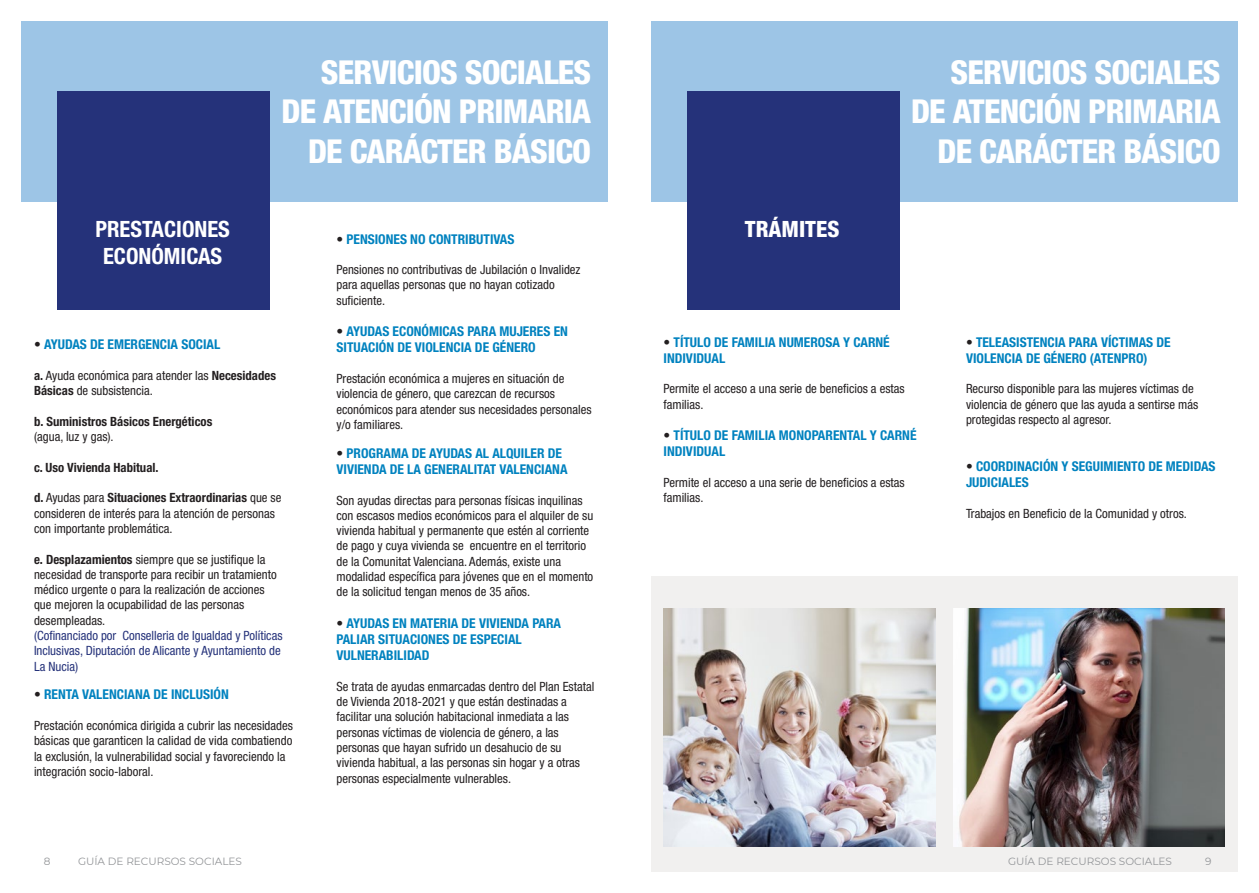
<style>
.page{position:relative;width:1259px;height:893px;background:#fff}
.page>*{position:absolute;margin:0;border:0;box-sizing:border-box;transform-origin:0 0}
.t1{font:800 condensed 33px/39.6px "Helvetica Neue LT Std";letter-spacing:-.025em;color:#fff;text-align:right}
.t2{font:700 condensed 22.5px/27px "Helvetica Neue LT Std";color:#fff;text-align:center}
.t3{font:800 condensed 22.5px "Helvetica Neue LT Std";color:#fff}
.t4{font:700 condensed 13.5px/16.2px "Helvetica Neue LT Std";color:#0082bf}
.t5{font:condensed 12.75px/15.3px "Helvetica Neue LT Std";color:#231f20}
.t6{font:condensed 12.75px/15.3px "Helvetica Neue LT Std";color:#25327a}
.t7{font:700 condensed 12.75px "Helvetica Neue LT Std";color:#231f20}
.t8{font:10.5px "Montserrat";color:#939598}
.s1{color:#231f20}
.s2{font-weight:700}
</style>
<div class="page">
<div style="left:21px;top:21px;width:587px;height:181px;background:#9dc5e6"></div>
<div style="left:57px;top:91px;width:213px;height:219px;background:#25327a"></div>
<div style="left:651px;top:21px;width:586px;height:181px;background:#9dc5e6"></div>
<div style="left:686px;top:91px;width:213px;height:219px;background:#25327a"></div>
<div style="left:651px;top:576px;width:586px;height:296px;background:#f1f0ef"></div>
<img style="left:663px;top:608px;width:272px;height:238px">
<img style="left:953px;top:608px;width:272px;height:238px">
<p class="t1" style="left:321px;top:52px;width:272px">SERVICIOS SOCIALES</p>
<p class="t1" style="left:282px;top:91px;width:311px">DE ATENCIÓN PRIMARIA<br>DE CARÁCTER BÁSICO</p>
<p class="t2" style="left:95px;top:215px;width:136px">PRESTACIONES<br>ECONÓMICAS</p>
<p class="t4" style="left:34px;top:336px;width:188px"><span class="s1">•</span> AYUDAS DE EMERGENCIA SOCIAL</p>
<p class="t5" style="left:34px;top:368px;width:243px"><span class="s2">a.</span> Ayuda económica para atender las <span class="s2">Necesidades<br>Básicas</span> de subsistencia.</p>
<p class="t7" style="left:34px;top:414px;width:180px">b. Suministros Básicos Energéticos</p>
<p class="t5" style="left:34px;top:429px;width:81px">(agua, luz y gas).</p>
<p class="t7" style="left:34px;top:459px;width:126px">c. Uso Vivienda Habitual.</p>
<p class="t5" style="left:34px;top:490px;width:249px"><span class="s2">d.</span> Ayudas para <span class="s2">Situaciones Extraordinarias</span> que se consideren de interés para la atención de personas con importante problemática.</p>
<p class="t5" style="left:34px;top:551px;width:244px"><span class="s2">e. Desplazamientos</span> siempre que se justifique la necesidad de transporte para recibir un tratamiento médico urgente o para la realización de acciones que mejoren la ocupabilidad de las personas desempleadas.</p>
<p class="t6" style="left:34px;top:628px;width:250px">(Cofinanciado por Conselleria de Igualdad y Políticas<br>Inclusivas, Diputación de Alicante y Ayuntamiento de<br>La Nucia)</p>
<p class="t4" style="left:34px;top:686px;width:196px"><span class="s1">•</span> RENTA VALENCIANA DE INCLUSIÓN</p>
<p class="t5" style="left:34px;top:718px;width:260px">Prestación económica dirigida a cubrir las necesidades básicas que garanticen la calidad de vida combatiendo la exclusión, la vulnerabilidad social y favoreciendo la integración socio-laboral.</p>
<p class="t8" style="left:44px;top:854px;width:8px">8</p>
<p class="t8" style="left:78px;top:854px;width:165px">GUÍA DE RECURSOS SOCIALES</p>
<p class="t4" style="left:336px;top:230px;width:179px"><span class="s1">•</span> PENSIONES NO CONTRIBUTIVAS</p>
<p class="t5" style="left:336px;top:262px;width:245px">Pensiones no contributivas de Jubilación o Invalidez para aquellas personas que no hayan cotizado suficiente.</p>
<p class="t4" style="left:336px;top:323px;width:233px"><span class="s1">•</span> AYUDAS ECONÓMICAS PARA MUJERES EN<br>SITUACIÓN DE VIOLENCIA DE GÉNERO</p>
<p class="t5" style="left:336px;top:371px;width:256px">Prestación económica a mujeres en situación de violencia de género, que carezcan de recursos económicos para atender sus necesidades personales y/o familiares.</p>
<p class="t4" style="left:336px;top:445px;width:232px"><span class="s1">•</span> PROGRAMA DE AYUDAS AL ALQUILER DE<br>VIVIENDA DE LA GENERALITAT VALENCIANA</p>
<p class="t5" style="left:336px;top:492px;width:258px">Son ayudas directas para personas físicas inquilinas con escasos medios económicos para el alquiler de su vivienda habitual y permanente que estén al corriente de pago y cuya vivienda se encuentre en el territorio de la Comunitat Valenciana. Además, existe una modalidad específica para jóvenes que en el momento de la solicitud tengan menos de 35 años.</p>
<p class="t4" style="left:336px;top:615px;width:226px"><span class="s1">•</span> AYUDAS EN MATERIA DE VIVIENDA PARA</p>
<p class="t4" style="left:336px;top:631px;width:187px">PALIAR SITUACIONES DE ESPECIAL<br>VULNERABILIDAD</p>
<p class="t5" style="left:336px;top:679px;width:259px">Se trata de ayudas enmarcadas dentro del Plan Estatal de Vivienda 2018-2021 y que están destinadas a facilitar una solución habitacional inmediata a las personas víctimas de violencia de género, a las personas que hayan sufrido un desahucio de su vivienda habitual, a las personas sin hogar y a otras personas especialmente vulnerables.</p>
<p class="t3" style="left:745px;top:215px;width:96px">TRÁMITES</p>
<p class="t1" style="left:950px;top:52px;width:272px">SERVICIOS SOCIALES</p>
<p class="t1" style="left:911px;top:91px;width:311px">DE ATENCIÓN PRIMARIA<br>DE CARÁCTER BÁSICO</p>
<p class="t4" style="left:663px;top:334px;width:228px"><span class="s1">•</span> TÍTULO DE FAMILIA NUMEROSA Y CARNÉ<br>INDIVIDUAL</p>
<p class="t5" style="left:663px;top:381px;width:243px">Permite el acceso a una serie de beneficios a estas familias.</p>
<p class="t4" style="left:663px;top:427px;width:254px"><span class="s1">•</span> TÍTULO DE FAMILIA MONOPARENTAL Y CARNÉ<br>INDIVIDUAL</p>
<p class="t5" style="left:663px;top:475px;width:243px">Permite el acceso a una serie de beneficios a estas familias.</p>
<p class="t4" style="left:966px;top:334px;width:206px"><span class="s1">•</span> TELEASISTENCIA PARA VÍCTIMAS DE<br>VIOLENCIA DE GÉNERO (ATENPRO)</p>
<p class="t5" style="left:966px;top:381px;width:234px">Recurso disponible para las mujeres víctimas de violencia de género que las ayuda a sentirse más protegidas respecto al agresor.</p>
<p class="t4" style="left:966px;top:458px;width:251px"><span class="s1">•</span> COORDINACIÓN Y SEGUIMIENTO DE MEDIDAS<br>JUDICIALES</p>
<p class="t5" style="left:966px;top:505px;width:222px">Trabajos en Beneficio de la Comunidad y otros.</p>
<p class="t8" style="left:1008px;top:854px;width:165px">GUÍA DE RECURSOS SOCIALES</p>
<p class="t8" style="left:1205px;top:854px;width:8px">9</p>
</div>
